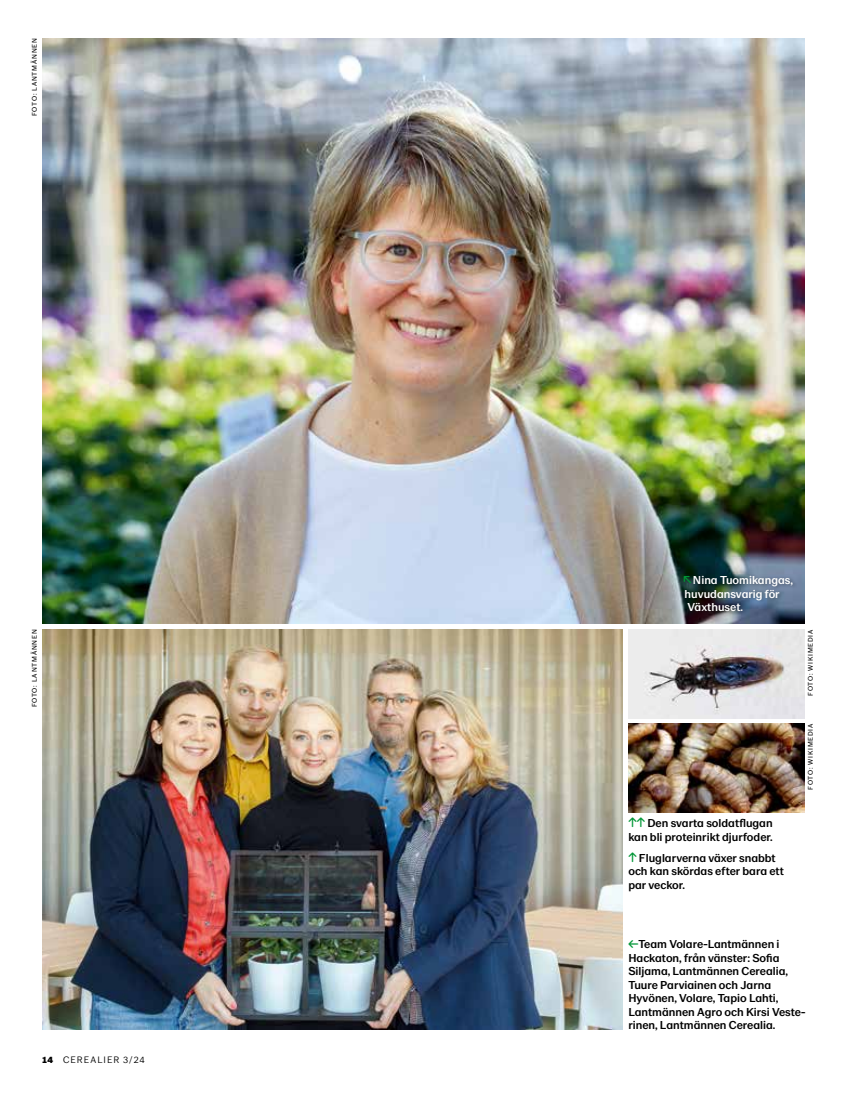
<style>
.page{position:relative;width:851px;height:1106px;background:#fff}
.page>*{position:absolute;margin:0;border:0;box-sizing:border-box;transform-origin:0 0}
.t1{font:500 12px/13.5px "LM Sans 201902";color:#000}
.t2{font:500 12px/13.5px "LM Sans 201902";color:#fff}
.t3{font:300 9.75px "LM Sans 201902";letter-spacing:.105em;color:#000}
.t4{font:7.05px "LM Sans 201902";letter-spacing:.11em;color:#000}
.s1{font-weight:900}
.s2{color:#009636}
</style>
<div class="page">
<img style="left:43px;top:38px;width:761px;height:585px">
<img style="left:43px;top:629px;width:579px;height:400px">
<img style="left:628px;top:629px;width:176px;height:90px">
<img style="left:628px;top:723px;width:176px;height:90px">
<div style="left:681px;top:573px;width:115px;height:42px;background:#000;opacity:.35"></div>
<p class="t4" style="left:30px;top:116px;width:79px;rotate:-90deg">FOTO: LANTMÄNNEN</p>
<p class="t4" style="left:30px;top:707px;width:79px;rotate:-90deg">FOTO: LANTMÄNNEN</p>
<p class="t3" style="left:43px;top:1054px;width:104px"><span class="s1">14</span> CEREALIER 3/24</p>
<p class="t2" style="left:683px;top:573px;width:111px"><span class="s2">↖</span>Nina Tuomikangas, huvudansvarig för<br>Växthuset.</p>
<p class="t1" style="left:628px;top:816px;width:146px"><span class="s2">↑↑</span> Den svarta soldatflugan kan bli proteinrikt djurfoder.</p>
<p class="t1" style="left:628px;top:851px;width:157px"><span class="s2">↑</span> Fluglarverna växer snabbt och kan skördas efter bara ett par veckor.</p>
<p class="t4" style="left:806px;top:696px;width:68px;rotate:-90deg">FOTO: WIKIMEDIA</p>
<p class="t4" style="left:806px;top:789px;width:68px;rotate:-90deg">FOTO: WIKIMEDIA</p>
<p class="t1" style="left:628px;top:937px;width:179px"><span class="s2">←</span>Team Volare-Lantmännen i<br>Hackaton, från vänster: Sofia<br>Siljama, Lantmännen Cerealia,<br>Tuure Parviainen och Jarna<br>Hyvönen, Volare, Tapio Lahti,<br>Lantmännen Agro och Kirsi Veste&shy;rinen, Lantmännen Cerealia.</p>
</div>
